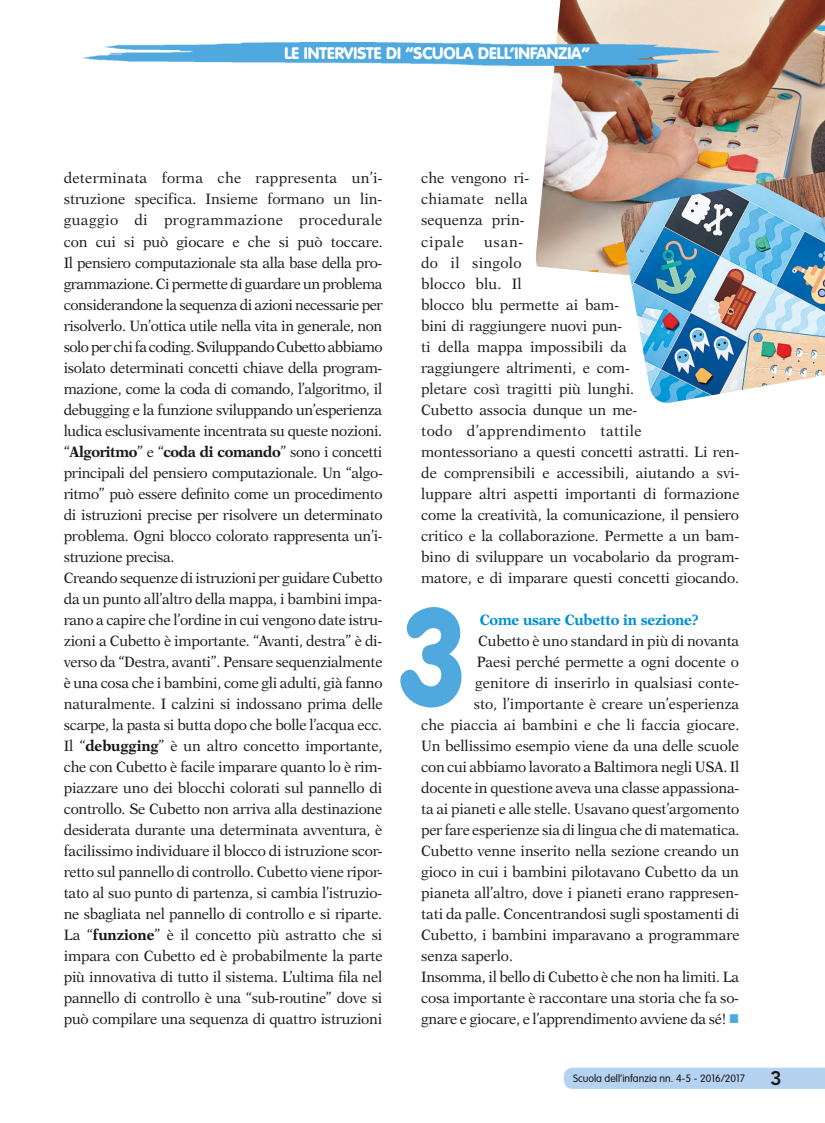
<style>
.page{position:relative;width:825px;height:1123px;background:#fff}
.page>*{position:absolute;margin:0;border:0;box-sizing:border-box;transform-origin:0 0}
.t1{font:800 19.5px "Avenir LT Std";color:#1a1a18}
.t2{font:900 16.5px "VAG Rounded Std";color:#fff}
.t3{font:15px/21px "New Aster LT Std";letter-spacing:-.015em;color:#1a1a18;scale:.95 1}
.t4{font:15px/21px "New Aster LT Std";letter-spacing:.005em;color:#1a1a18;scale:.95 1}
.t5{font:700 15px "New Aster LT Std";letter-spacing:-.015em;color:#0090d6;scale:.95 1}
.t6{font:300 10.5px "VAG Rounded Std";color:#1a1a18}
.s1{font-weight:700}
.s2{color:#4fa9df}
</style>
<div class="page">
<div style="left:564px;top:1067px;width:261px;height:22px;background:#b5d3f0"></div>
<img style="left:535px;top:0;width:290px;height:275px">
<img style="left:620px;top:164px;width:205px;height:239px">
<img style="left:82px;top:43px;width:637px;height:22px">
<p class="t2" style="left:284px;top:44px;width:307px">LE INTERVISTE DI “SCUOLA DELL’INFANZIA”</p>
<p class="t3" style="left:64px;top:169px;width:337px">determinata forma che rappresenta un’i&shy;struzione specifica. Insieme formano un lin&shy;guaggio di programmazione procedurale con cui si può giocare e che si può toccare.<br>Il pensiero computazionale sta alla base della pro&shy;grammazione. Ci permette di guardare un problema considerandone la sequenza di azioni necessarie per risolverlo. Un’ottica utile nella vita in generale, non solo per chi fa coding. Sviluppando Cubetto abbiamo isolato determinati concetti chiave della program&shy;mazione, come la coda di comando, l’algoritmo, il debugging e la funzione sviluppando un’esperienza ludica esclusivamente incentrata su queste nozioni. “<span class="s1">Algoritmo</span>” e “<span class="s1">coda di comando</span>” sono i concetti principali del pensiero computazionale. Un “algo&shy;ritmo” può essere definito come un procedimento di istruzioni precise per risolvere un determinato problema. Ogni blocco colorato rappresenta un’i&shy;struzione precisa.<br>Creando sequenze di istruzioni per guidare Cubetto da un punto all’altro della mappa, i bambini impa&shy;rano a capire che l’ordine in cui vengono date istru&shy;zioni a Cubetto è importante. “Avanti, destra” è di&shy;verso da “Destra, avanti”. Pensare sequenzialmente è una cosa che i bambini, come gli adulti, già fanno naturalmente. I calzini si indossano prima delle scarpe, la pasta si butta dopo che bolle l’acqua ecc.<br>Il “<span class="s1">debugging</span>” è un altro concetto importante, che con Cubetto è facile imparare quanto lo è rim&shy;piazzare uno dei blocchi colorati sul pannello di controllo. Se Cubetto non arriva alla destinazione desiderata durante una determinata avventura, è facilissimo individuare il blocco di istruzione scor&shy;retto sul pannello di controllo. Cubetto viene ripor&shy;tato al suo punto di partenza, si cambia l’istruzio&shy;ne sbagliata nel pannello di controllo e si riparte.<br>La “<span class="s1">funzione</span>” è il concetto più astratto che si impara con Cubetto ed è probabilmente la parte più innovativa di tutto il sistema. L’ultima fila nel pannello di controllo è una “sub-routine” dove si può compilare una sequenza di quattro istruzioni</p>
<p class="t4" style="left:421px;top:169px;width:115px">che vengono ri&shy;chiamate nella sequenza prin&shy;cipale</p>
<p class="t3" style="left:421px;top:232px;width:336px;text-indent:63px">usan-<br>do il singolo<br>blocco blu. Il<br>blocco blu permette ai bam-<br>bini di raggiungere nuovi pun-<br>ti della mappa impossibili da<br>raggiungere altrimenti, e com-<br>pletare così tragitti più lunghi.<br>Cubetto associa dunque un me-<br>todo d’apprendimento tattile montessoriano a questi concetti astratti. Li ren&shy;de comprensibili e accessibili, aiutando a svi&shy;luppare altri aspetti importanti di formazione come la creatività, la comunicazione, il pensiero critico e la collaborazione. Permette a un bam&shy;bino di sviluppare un vocabolario da program&shy;matore, e di imparare questi concetti giocando.</p>
<p class="t5" style="left:480px;top:610px;width:232px">Come usare Cubetto in sezione?</p>
<p class="t3" style="left:478px;top:631px;width:276px">Cubetto è uno standard in più di novanta</p>
<p class="t3" style="left:477px;top:652px;width:278px">Paesi perché permette a ogni docente o</p>
<p class="t3" style="left:475px;top:673px;width:279px">genitore di inserirlo in qualsiasi conte-</p>
<p class="t3" style="left:474px;top:694px;width:281px">sto, l’importante è creare un’esperienza</p>
<p class="t4" style="left:421px;top:715px;width:336px">che piaccia ai bambini e che li faccia giocare.</p>
<p class="t3" style="left:421px;top:736px;width:336px">Un bellissimo esempio viene da una delle scuole</p>
<p class="t3" style="left:421px;top:757px;width:336px">con cui abbiamo lavorato a Baltimora negli USA. Il</p>
<p class="t3" style="left:421px;top:778px;width:336px">docente in questione aveva una classe appassiona-</p>
<p class="t3" style="left:421px;top:799px;width:336px">ta ai pianeti e alle stelle. Usavano quest’argomento</p>
<p class="t3" style="left:421px;top:820px;width:336px">per fare esperienze sia di lingua che di matematica.</p>
<p class="t3" style="left:421px;top:841px;width:336px">Cubetto venne inserito nella sezione creando un</p>
<p class="t3" style="left:421px;top:862px;width:336px">gioco in cui i bambini pilotavano Cubetto da un</p>
<p class="t3" style="left:421px;top:883px;width:336px">pianeta all’altro, dove i pianeti erano rappresen-</p>
<p class="t3" style="left:421px;top:904px;width:336px">tati da palle. Concentrandosi sugli spostamenti di</p>
<p class="t3" style="left:421px;top:925px;width:336px">Cubetto, i bambini imparavano a programmare</p>
<p class="t3" style="left:421px;top:946px;width:98px">senza saperlo.</p>
<p class="t3" style="left:421px;top:967px;width:336px">Insomma, il bello di Cubetto è che non ha limiti. La</p>
<p class="t3" style="left:421px;top:988px;width:336px">cosa importante è raccontare una storia che fa so-</p>
<p class="t3" style="left:421px;top:1009px;width:336px">gnare e giocare, e l’apprendimento avviene da sé! <span class="s2">■</span></p>
<p class="t6" style="left:573px;top:1072px;width:174px">Scuola dell’infanzia nn. 4-5 - 2016/2017</p>
<h1 class="t1" style="left:770px;top:1066px;width:13px">3</h1>
</div>
